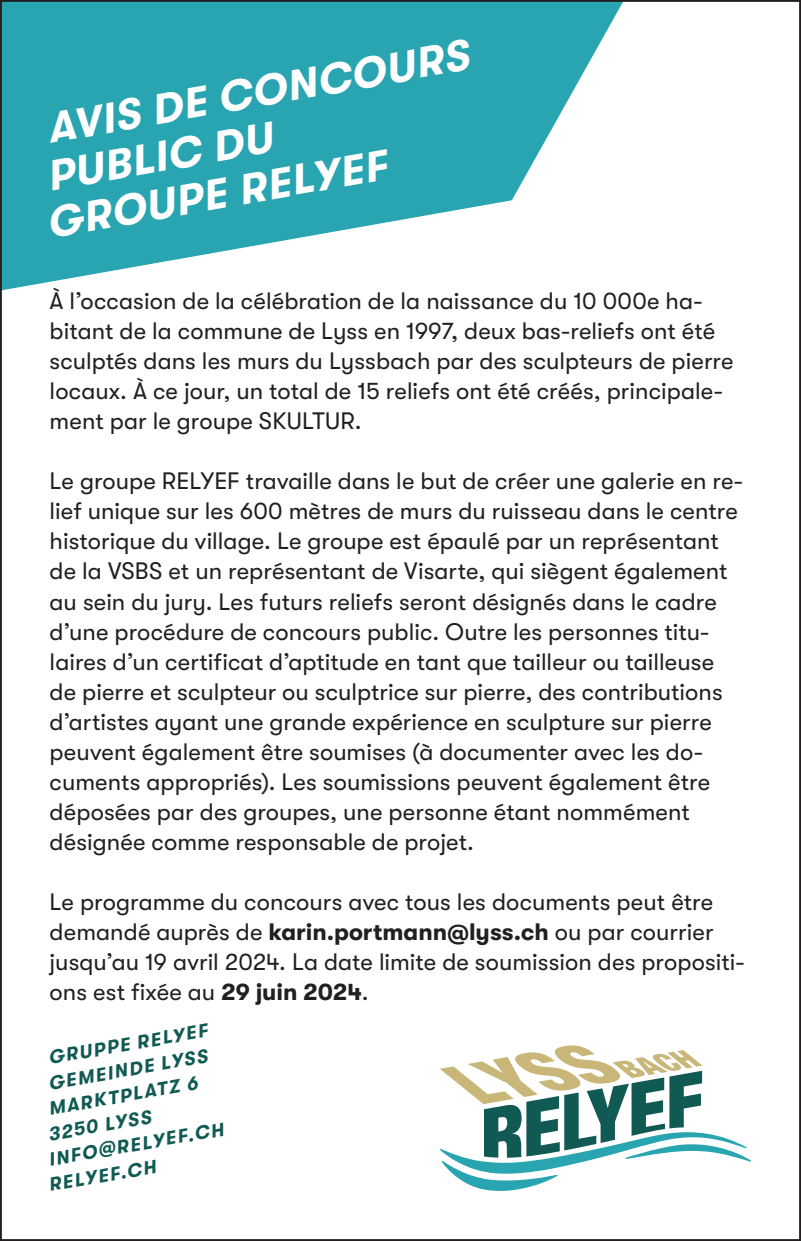
<style>
.page{position:relative;width:801px;height:1241px;background:#fff}
.page>*{position:absolute;margin:0;border:0;box-sizing:border-box;transform-origin:0 0}
.t1{font:italic 700 42.5px/46.8px "GT Walsheim Pro";color:#fff}
.t2{font:23.75px/30px "GT Walsheim Pro";letter-spacing:.005em;color:#231f20}
.t3{font:italic 700 18.75px "GT Walsheim Pro";color:#115a54}
.s1{font-weight:700}
</style>
<div class="page">
<svg style="left:440px;top:1045px;width:311px;height:146px"></svg>
<svg style="left:3px;top:3px;width:620px;height:287px;fill:#28a5b0"></svg>
<h1 class="t1" style="left:28px;top:113px;width:445px;text-indent:16px;rotate:-10deg">AVIS DE CONCOURS<br>PUBLIC DU<br>GROUPE RELYEF</h1>
<p class="t2" style="left:50px;top:286px;width:685px">À l’occasion de la célébration de la naissance du 10 000e ha&shy;bitant de la commune de Lyss en 1997, deux bas-reliefs ont été sculptés dans les murs du Lyssbach par des sculpteurs de pierre locaux. À ce jour, un total de 15 reliefs ont été créés, principale&shy;ment par le groupe SKULTUR.</p>
<p class="t2" style="left:50px;top:466px;width:695px">Le groupe RELYEF travaille dans le but de créer une galerie en re&shy;lief unique sur les 600 mètres de murs du ruisseau dans le centre historique du village. Le groupe est épaulé par un représentant de la VSBS et un représentant de Visarte, qui siègent également au sein du jury. Les futurs reliefs seront désignés dans le cadre d’une procédure de concours public. Outre les personnes titu&shy;laires d’un certificat d’aptitude en tant que tailleur ou tailleuse de pierre et sculpteur ou sculptrice sur pierre, des contributions d’artistes ayant une grande expérience en sculpture sur pierre peuvent également être soumises (à documenter avec les do&shy;cuments appropriés). Les soumissions peuvent également être déposées par des groupes, une personne étant nommément désignée comme responsable de projet.</p>
<p class="t2" style="left:50px;top:886px;width:697px">Le programme du concours avec tous les documents peut être demandé auprès de <span class="s1">karin.portmann@lyss.ch</span> ou par courrier jusqu’au 19 avril 2024. La date limite de soumission des propositi&shy;ons est fixée au <span class="s1">29 juin 2024</span>.</p>
<p class="t3" style="left:47px;top:1050px;width:163px;rotate:-10deg">GRUPPE RELYEF</p>
<p class="t3" style="left:47px;top:1076px;width:162px;rotate:-10deg">GEMEINDE LYSS</p>
<p class="t3" style="left:47px;top:1098px;width:153px;rotate:-10deg">MARKTPLATZ 6</p>
<p class="t3" style="left:47px;top:1123px;width:105px;rotate:-10deg">3250 LYSS</p>
<p class="t3" style="left:47px;top:1149px;width:179px;rotate:-10deg">INFO@RELYEF.CH</p>
<p class="t3" style="left:47px;top:1177px;width:110px;rotate:-10deg">RELYEF.CH</p>
</div>
